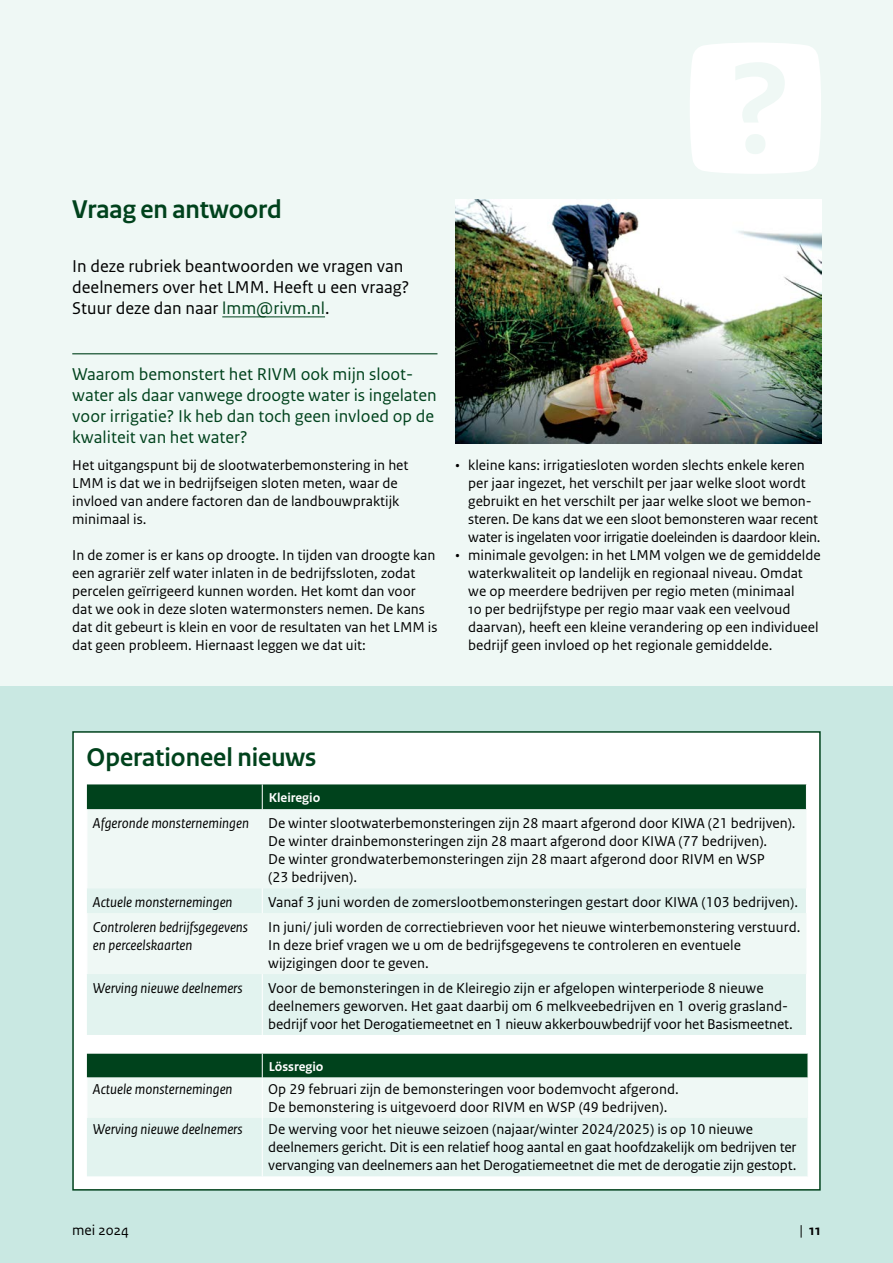
<style>
.page{position:relative;width:893px;height:1263px;background:#fff}
.page>*{position:absolute;margin:0;border:0;box-sizing:border-box;transform-origin:0 0}
.H2_Kop{font:700 27px "Rijksoverheid Sans Heading";color:#00421c}
.H3_Vraag{font:18px/21px "Rijksoverheid Sans Text";color:#00421c}
.Vraag_en_antwoord{font:18px/21px "Rijksoverheid Sans Text";color:#000}
.Tabel_Broodtekst{font:15px/18px "Rijksoverheid Sans Text";color:#000}
.P_Body{font:15px/18px "Rijksoverheid Sans Text";color:#000}
.Tabel_Broodtekst-2{font:italic 15px/18px "Rijksoverheid Sans Text";color:#000}
.t1{font:700 15px "Rijksoverheid Sans Text";color:#000}
.Tabel_Kop{font:700 13.5px "Rijksoverheid Sans Text";color:#fff}
.s1{color:#00421c}
.s2{font-weight:400}
</style>
<div class="page">
<div style="left:0;top:686px;width:893px;height:577px;background:#c9e8e2"></div>
<div style="left:0;top:0;width:893px;height:686px;background:#eff8f5"></div>
<hr style="left:222px;top:317px;width:103px;height:1px;background:#00421c">
<hr style="left:72px;top:353px;width:365px;height:1px;background:#00421c">
<div style="left:73px;top:732px;width:747px;height:458px;background:#fff"></div>
<div style="left:88px;top:809px;width:718px;height:79px;background:#eff8f5"></div>
<svg style="left:87px;top:888px;width:719px;height:147px;fill:#e2f3ef"></svg>
<svg style="left:262px;top:888px;width:1px;height:25px"></svg>
<div style="left:87px;top:784px;width:720px;height:25px;background:#00421c"></div>
<hr style="left:87px;top:913px;width:1px;height:61px;background:#fff">
<hr style="left:262px;top:974px;width:1px;height:61px;background:#fff">
<svg style="left:87px;top:1054px;width:721px;height:122px"></svg>
<hr style="left:87px;top:1077px;width:1px;height:41px;background:#fff">
<hr style="left:262px;top:1077px;width:1px;height:41px;background:#fff">
<div style="left:72px;top:731px;width:749px;height:459px;border:2px solid #00421c"></div>
<svg style="left:690px;top:43px;width:131px;height:131px"></svg>
<img style="left:455px;top:200px;width:366px;height:244px">
<h2 class="H2_Kop" style="left:72px;top:194px;width:211px">Vraag en antwoord</h2>
<p class="Vraag_en_antwoord" style="left:72px;top:256px;width:339px">In deze rubriek beantwoorden we vragen van deelnemers over het LMM. Heeft u een vraag?<br>Stuur deze dan naar <span class="s1">lmm@rivm.nl</span>.</p>
<h3 class="H3_Vraag" style="left:72px;top:364px;width:366px">Waarom bemonstert het RIVM ook mijn sloot&shy;water als daar vanwege droogte water is ingelaten voor irrigatie? Ik heb dan toch geen invloed op de kwaliteit van het water?</h3>
<p class="P_Body" style="left:72px;top:456px;width:338px">Het uitgangspunt bij de slootwaterbemonstering in het LMM is dat we in bedrijfseigen sloten meten, waar de invloed van andere factoren dan de landbouwpraktijk minimaal is.</p>
<p class="P_Body" style="left:72px;top:546px;width:367px">In de zomer is er kans op droogte. In tijden van droogte kan een agrariër zelf water inlaten in de bedrijfssloten, zodat percelen geïrrigeerd kunnen worden. Het komt dan voor dat we ook in deze sloten watermonsters nemen. De kans dat dit gebeurt is klein en voor de resultaten van het LMM is dat geen probleem. Hiernaast leggen we dat uit:</p>
<p class="P_Body" style="left:468px;top:456px;width:354px;text-indent:-13px">• kleine kans: irrigatiesloten worden slechts enkele keren per jaar ingezet, het verschilt per jaar welke sloot wordt gebruikt en het verschilt per jaar welke sloot we bemon&shy;steren. De kans dat we een sloot bemonsteren waar recent water is ingelaten voor irrigatie doeleinden is daardoor klein.</p>
<p class="P_Body" style="left:468px;top:546px;width:354px;text-indent:-13px">• minimale gevolgen: in het LMM volgen we de gemiddelde waterkwaliteit op landelijk en regionaal niveau. Omdat we op meerdere bedrijven per regio meten (minimaal<br>10 per bedrijfstype per regio maar vaak een veelvoud daarvan), heeft een kleine verandering op een individueel bedrijf geen invloed op het regionale gemiddelde.</p>
<h2 class="H2_Kop" style="left:87px;top:742px;width:231px">Operationeel nieuws</h2>
<p class="Tabel_Kop" style="left:269px;top:790px;width:53px">Kleiregio</p>
<p class="Tabel_Broodtekst-2" style="left:93px;top:814px;width:158px">Afgeronde monsternemingen</p>
<p class="Tabel_Broodtekst" style="left:268px;top:814px;width:529px">De winter slootwaterbemonsteringen zijn 28 maart afgerond door KIWA (21 bedrijven).<br>De winter drainbemonsteringen zijn 28 maart afgerond door KIWA (77 bedrijven).</p>
<p class="Tabel_Broodtekst" style="left:268px;top:850px;width:498px">De winter grondwaterbemonsteringen zijn 28 maart afgerond door RIVM en WSP (23 bedrijven).</p>
<p class="Tabel_Broodtekst-2" style="left:93px;top:893px;width:141px">Actuele monsternemingen</p>
<p class="Tabel_Broodtekst" style="left:268px;top:893px;width:531px">Vanaf 3 juni worden de zomerslootbemonsteringen gestart door KIWA (103 bedrijven).</p>
<p class="Tabel_Broodtekst-2" style="left:93px;top:918px;width:157px">Controleren bedrijfsgegevens en perceelskaarten</p>
<p class="Tabel_Broodtekst" style="left:268px;top:918px;width:534px">In juni/ juli worden de correctiebrieven voor het nieuwe winterbemonstering verstuurd.<br>In deze brief vragen we u om de bedrijfsgegevens te controleren en eventuele wijzigingen door te geven.</p>
<p class="Tabel_Broodtekst-2" style="left:93px;top:979px;width:151px">Werving nieuwe deelnemers</p>
<p class="Tabel_Broodtekst" style="left:268px;top:979px;width:526px">Voor de bemonsteringen in de Kleiregio zijn er afgelopen winterperiode 8 nieuwe deelnemers geworven. Het gaat daarbij om 6 melkveebedrijven en 1 overig grasland&shy;bedrijf voor het Derogatiemeetnet en 1 nieuw akkerbouwbedrijf voor het Basismeetnet.</p>
<p class="Tabel_Kop" style="left:269px;top:1059px;width:56px">Lössregio</p>
<p class="Tabel_Broodtekst-2" style="left:93px;top:1080px;width:141px">Actuele monsternemingen</p>
<p class="Tabel_Broodtekst" style="left:268px;top:1080px;width:412px">Op 29 februari zijn de bemonsteringen voor bodemvocht afgerond.</p>
<p class="Tabel_Broodtekst" style="left:268px;top:1098px;width:401px">De bemonstering is uitgevoerd door RIVM en WSP (49 bedrijven).</p>
<p class="Tabel_Broodtekst-2" style="left:93px;top:1121px;width:151px">Werving nieuwe deelnemers</p>
<p class="Tabel_Broodtekst" style="left:268px;top:1121px;width:530px">De werving voor het nieuwe seizoen (najaar/winter 2024/2025) is op 10 nieuwe deelnemers gericht. Dit is een relatief hoog aantal en gaat hoofdzakelijk om bedrijven ter vervanging van deelnemers aan het Derogatiemeetnet die met de derogatie zijn gestopt.</p>
<p class="P_Body" style="left:72px;top:1221px;width:58px">mei 2024</p>
<p class="t1" style="left:799px;top:1221px;width:23px"><span class="s2">|</span> 11</p>
</div>
